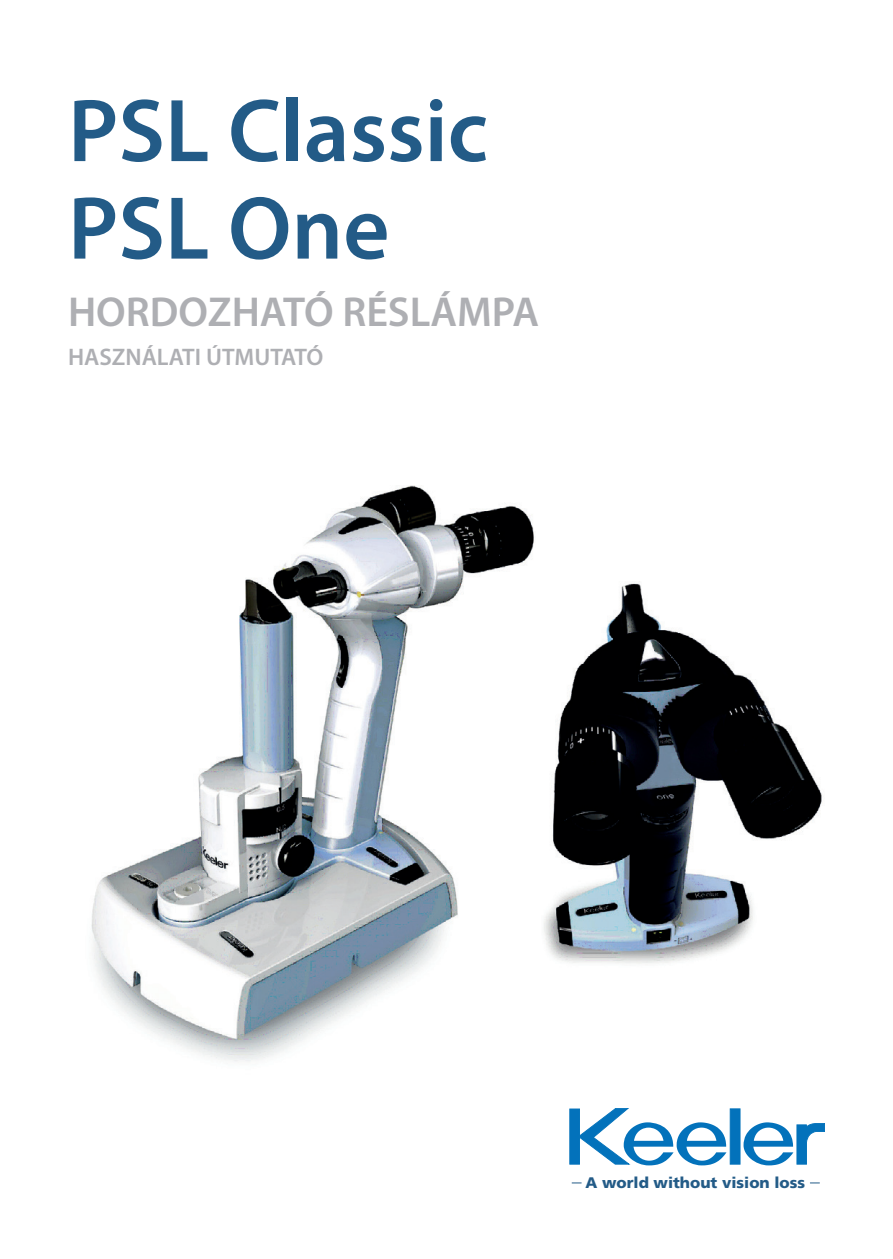
<style>
.page{position:relative;width:893px;height:1259px;background:#fff}
.page>*{position:absolute;margin:0;border:0;box-sizing:border-box;transform-origin:0 0}
.t1{font:600 90px/97.5px "Myriad Pro";color:#235b87}
.t2{font:600 42px "Myriad Pro";color:#aeafb3}
.t3{font:600 24px "Myriad Pro";color:#aeafb3}
.t4{font:900 15.3px "Frutiger";color:#235b87}
</style>
<div class="page">
<img style="left:91px;top:486px;width:443px;height:576px">
<svg style="left:570px;top:1108px;width:156px;height:57px"></svg>
<div style="left:730px;top:1109px;width:10px;height:55px;background:#0372bb;border:1px solid #0573bb"></div>
<svg style="left:743px;top:1122px;width:82px;height:43px"></svg>
<img style="left:544px;top:581px;width:278px;height:383px">
<h1 class="t1" style="left:68px;top:80px;width:422px">PSL Classic<br>PSL One</h1>
<h2 class="t2" style="left:68px;top:285px;width:473px">HORDOZHATÓ RÉSLÁMPA</h2>
<h3 class="t3" style="left:68px;top:341px;width:257px">HASZNÁLATI ÚTMUTATÓ</h3>
<p class="t4" style="left:585px;top:1173px;width:221px">A world without vision loss</p>
</div>
